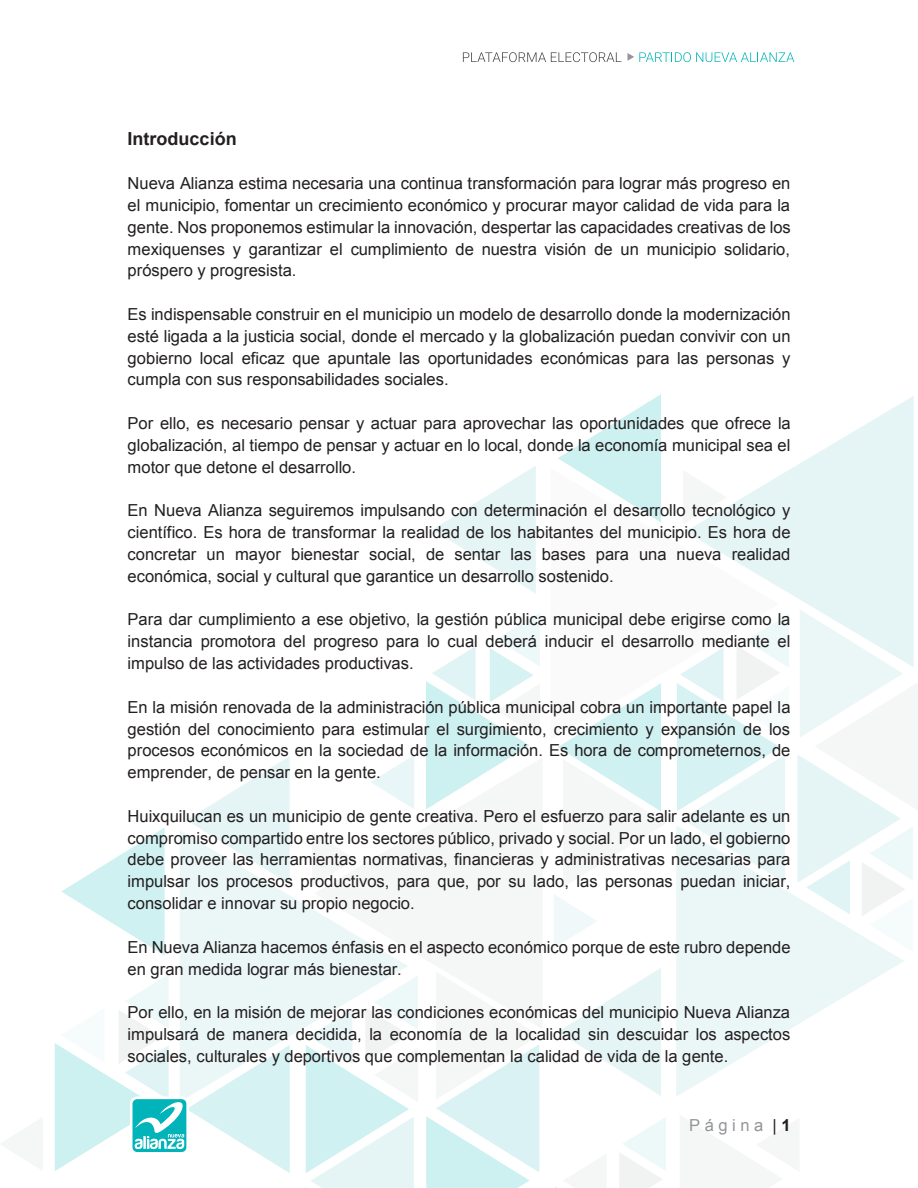
<style>
.page{position:relative;width:918px;height:1188px;background:#fff}
.page>*{position:absolute;margin:0;border:0;box-sizing:border-box;transform-origin:0 0}
.t1{font:700 18px "Arial";color:#231f20}
.t2{font:16.5px/21.9px "Arial";color:#231f20;text-align:justify}
.t3{font:16.5px "Arial";letter-spacing:.27em;color:#939598}
.s1{color:#231f20}
.s2{font-weight:700;color:#231f20}
</style>
<div class="page">
<svg style="left:61px;top:827px;width:104px;height:129px"></svg>
<svg style="left:187px;top:756px;width:103px;height:74px"></svg>
<svg style="left:180px;top:830px;width:134px;height:206px;fill:#ebf7f7"></svg>
<svg style="left:314px;top:910px;width:93px;height:61px;fill:#ebf7f7"></svg>
<svg style="left:305px;top:971px;width:234px;height:217px"></svg>
<svg style="left:312px;top:832px;width:2px;height:54px"></svg>
<svg style="left:555px;top:1117px;width:111px;height:71px"></svg>
<svg style="left:554px;top:895px;width:43px;height:53px"></svg>
<svg style="left:558px;top:968px;width:103px;height:128px"></svg>
<svg style="left:558px;top:740px;width:103px;height:71px"></svg>
<svg style="left:433px;top:466px;width:103px;height:128px"></svg>
<svg style="left:558px;top:394px;width:103px;height:74px"></svg>
<svg style="left:676px;top:825px;width:228px;height:272px;fill:#ebf7f7"></svg>
<svg style="left:570px;top:468px;width:91px;height:272px"></svg>
<svg style="left:686px;top:396px;width:228px;height:213px;fill:#e5f5f6"></svg>
<svg style="left:371px;top:755px;width:43px;height:54px"></svg>
<svg style="left:797px;top:609px;width:117px;height:343px"></svg>
<svg style="left:677px;top:614px;width:112px;height:269px"></svg>
<svg style="left:426px;top:613px;width:114px;height:196px"></svg>
<svg style="left:686px;top:470px;width:41px;height:54px"></svg>
<svg style="left:55px;top:974px;width:235px;height:199px"></svg>
<svg style="left:463px;top:52px;width:158px;height:10px"></svg>
<svg style="left:627px;top:52px;width:167px;height:10px"></svg>
<p class="t1" style="left:128px;top:127px;width:111px">Introducción</p>
<p class="t2" style="left:128px;top:173px;width:665px">Nueva Alianza estima necesaria una continua transformación para lograr más progreso en el municipio, fomentar un crecimiento económico y procurar mayor calidad de vida para la gente. Nos proponemos estimular la innovación, despertar las capacidades creativas de los mexiquenses y garantizar el cumplimiento de nuestra visión de un municipio solidario, próspero y progresista.</p>
<p class="t2" style="left:128px;top:303px;width:664px">Es indispensable construir en el municipio un modelo de desarrollo donde la modernización esté ligada a la justicia social, donde el mercado y la globalización puedan convivir con un gobierno local eficaz que apuntale las oportunidades económicas para las personas y cumpla con sus responsabilidades sociales.</p>
<p class="t2" style="left:128px;top:413px;width:665px">Por ello, es necesario pensar y actuar para aprovechar las oportunidades que ofrece la globalización, al tiempo de pensar y actuar en lo local, donde la economía municipal sea el motor que detone el desarrollo.</p>
<p class="t2" style="left:128px;top:500px;width:664px">En Nueva Alianza seguiremos impulsando con determinación el desarrollo tecnológico y científico. Es hora de transformar la realidad de los habitantes del municipio. Es hora de concretar un mayor bienestar social, de sentar las bases para una nueva realidad económica, social y cultural que garantice un desarrollo sostenido.</p>
<p class="t2" style="left:128px;top:609px;width:664px">Para dar cumplimiento a ese objetivo, la gestión pública municipal debe erigirse como la instancia promotora del progreso para lo cual deberá inducir el desarrollo mediante el impulso de las actividades productivas.</p>
<p class="t2" style="left:128px;top:696px;width:665px">En la misión renovada de la administración pública municipal cobra un importante papel la gestión del conocimiento para estimular el surgimiento, crecimiento y expansión de los procesos económicos en la sociedad de la información. Es hora de comprometernos, de emprender, de pensar en la gente.</p>
<p class="t2" style="left:128px;top:805px;width:664px">Huixquilucan es un municipio de gente creativa. Pero el esfuerzo para salir adelante es un compromiso compartido entre los sectores público, privado y social. Por un lado, el gobierno debe proveer las herramientas normativas, financieras y administrativas necesarias para impulsar los procesos productivos, para que, por su lado, las personas puedan iniciar, consolidar e innovar su propio negocio.</p>
<p class="t2" style="left:128px;top:936px;width:665px">En Nueva Alianza hacemos énfasis en el aspecto económico porque de este rubro depende en gran medida lograr más bienestar.</p>
<p class="t2" style="left:128px;top:1002px;width:664px">Por ello, en la misión de mejorar las condiciones económicas del municipio Nueva Alianza impulsará de manera decidida, la economía de la localidad sin descuidar los aspectos sociales, culturales y deportivos que complementan la calidad de vida de la gente.</p>
<p class="t3" style="left:689px;top:1115px;width:103px">Página <span class="s1">|</span> <span class="s2">1</span></p>
</div>
